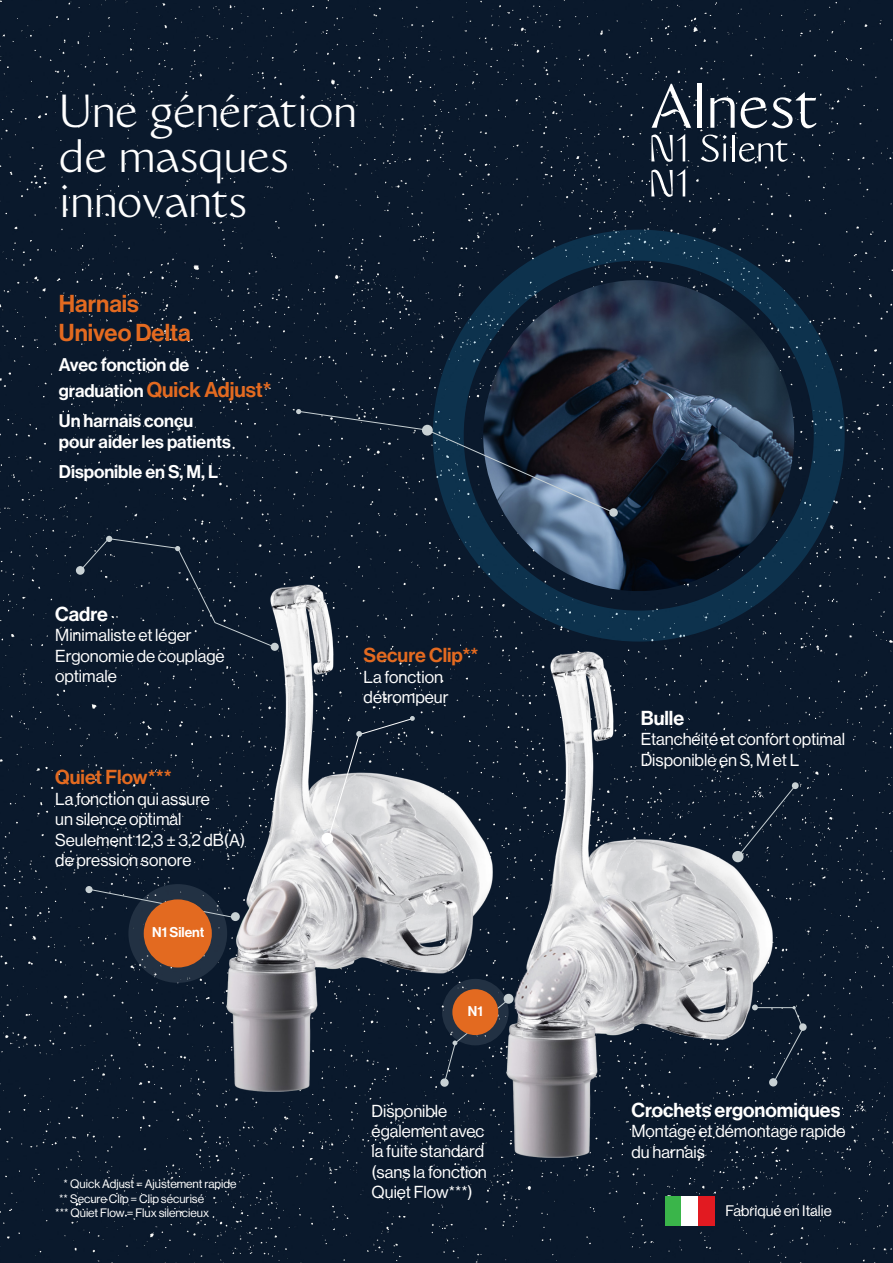
<style>
.page{position:relative;width:893px;height:1263px;background:#0a192c}
.page>*{position:absolute;margin:0;border:0;box-sizing:border-box;transform-origin:0 0}
.t1{font:42.15px/45px "WT Monarch Nova";letter-spacing:-.005em;color:#fff}
.t2{font:24px/28.8px "N Haas Grotesk DS Std 65 Md";color:#e36a20}
.t3{font:21px "N Haas Grotesk DS Std 65 Md";color:#e36a20}
.t4{font:19.8px "N Haas Grotesk DS Std 65 Md";color:#fff}
.t5{font:19.8px "N Haas Grotesk DS Std 65 Md";color:#e36a20}
.t6{font:18px/21.6px "N Haas Grotesk DS Std 65 Md";color:#fff}
.t7{font:16.95px/20.4px "N Haas Grotesk DS Std 55 Rg";color:#fff}
.t8{font:15px "N Haas Grotesk DS Std 55 Rg";color:#fff}
.t9{font:13.95px "N Haas Grotesk DS Std 65 Md";color:#fff}
.t10{font:12px "N Haas Grotesk DS Std 55 Rg";color:#fff}
.s1{font-size:18px;color:#fff}
</style>
<div class="page">
<img style="left:199px;top:565px;width:328px;height:550px">
<div style="left:433px;top:230px;width:412px;height:411px;border:31px solid #1d99d6;border-radius:50%"></div>
<img style="left:483px;top:280px;width:311px;height:311px;border-radius:154px">
<div style="left:271px;top:643px;width:8px;height:8px;background:#c8d1d4;border-radius:50%"></div>
<div style="left:76px;top:566px;width:9px;height:9px;background:#c8d1d4;border-radius:50%"></div>
<div style="left:79px;top:536px;width:197px;height:112px;background:#0a192c"></div>
<div style="left:609px;top:508px;width:9px;height:9px;background:#c8d1d4;border-radius:50%"></div>
<svg style="left:296px;top:409px;width:318px;height:104px;background:#1d2c3e"></svg>
<svg style="left:652px;top:84px;width:39px;height:44px"></svg>
<hr style="left:697px;top:83px;width:4px;height:45px;background:#fff">
<svg style="left:710px;top:97px;width:25px;height:31px"></svg>
<svg style="left:741px;top:92px;width:75px;height:36px"></svg>
<svg style="left:651px;top:134px;width:34px;height:28px"></svg>
<svg style="left:701px;top:135px;width:26px;height:27px"></svg>
<hr style="left:732px;top:135px;width:3px;height:26px;background:#fff">
<svg style="left:739px;top:140px;width:49px;height:22px"></svg>
<svg style="left:651px;top:169px;width:34px;height:28px"></svg>
<img style="left:479px;top:632px;width:328px;height:550px">
<div style="left:799px;top:1023px;width:8px;height:8px;background:#c8d1d4;border-radius:50%"></div>
<div style="left:769px;top:1078px;width:8px;height:8px;background:#c8d1d4;border-radius:50%"></div>
<svg style="left:752px;top:1004px;width:51px;height:80px;background:#142335"></svg>
<svg style="left:327px;top:716px;width:88px;height:127px;background:#79808a"></svg>
<div style="left:321px;top:833px;width:12px;height:11px;background:#fff;border-radius:50%"></div>
<div style="left:440px;top:1078px;width:9px;height:9px;background:#c8d1d4;border-radius:50%"></div>
<div style="left:732px;top:851px;width:11px;height:11px;background:#c8d1d4;border-radius:50%"></div>
<svg style="left:504px;top:994px;width:10px;height:10px"></svg>
<svg style="left:737px;top:785px;width:59px;height:72px;background:#122133"></svg>
<div style="left:792px;top:782px;width:7px;height:7px;background:#c8d1d4;border-radius:50%"></div>
<svg style="left:444px;top:998px;width:66px;height:85px;background:#192739"></svg>
<svg style="left:88px;top:888px;width:148px;height:30px;background:#101f31"></svg>
<div style="left:231px;top:912px;width:9px;height:9px;background:#c8d1d4;border-radius:50%"></div>
<div style="left:85px;top:886px;width:8px;height:7px;background:#c8d1d4;border-radius:50%"></div>
<div style="left:665px;top:1196px;width:17px;height:30px;background:#3ab54a"></div>
<div style="left:682px;top:1196px;width:16px;height:30px;background:#fff"></div>
<div style="left:698px;top:1196px;width:17px;height:30px;background:#e21a21"></div>
<svg style="left:128px;top:884px;width:99px;height:99px;background:#263344"></svg>
<div style="left:144px;top:899px;width:68px;height:68px;background:#e36a20;border-radius:50%"></div>
<svg style="left:442px;top:979px;width:67px;height:66px;background:#273546"></svg>
<div style="left:452px;top:989px;width:46px;height:46px;background:#e36a20;border-radius:50%"></div>
<p class="t1" style="left:59px;top:90px;width:299px">Une génération de masques innovants</p>
<p class="t2" style="left:59px;top:290px;width:133px">Harnais<br>Univeo Delta</p>
<p class="t6" style="left:59px;top:354px;width:132px">Avec fonction de</p>
<p class="t3" style="left:59px;top:377px;width:214px"><span class="s1">graduation</span> Quick Adjust*</p>
<p class="t6" style="left:59px;top:410px;width:173px">Un harnais conçu pour aider les patients</p>
<p class="t6" style="left:59px;top:461px;width:161px">Disponible en S, M, L</p>
<p class="t4" style="left:55px;top:602px;width:54px">Cadre</p>
<p class="t7" style="left:55px;top:625px;width:138px">Minimaliste et léger</p>
<p class="t7" style="left:55px;top:646px;width:171px">Ergonomie de couplage optimale</p>
<p class="t5" style="left:55px;top:766px;width:118px">Quiet Flow***</p>
<p class="t7" style="left:55px;top:789px;width:156px">La fonction qui assure un silence optimal</p>
<p class="t7" style="left:55px;top:829px;width:191px">Seulement 12,3 ± 3,2 dB(A) de pression sonore</p>
<p class="t9" style="left:152px;top:924px;width:54px">N1 Silent</p>
<p class="t10" style="left:64px;top:1177px;width:174px">* Quick Adjust = Ajustement rapide</p>
<p class="t10" style="left:59px;top:1191px;width:147px">** Secure Clip = Clip sécurisé</p>
<p class="t10" style="left:55px;top:1206px;width:155px">*** Quiet Flow = Flux silencieux</p>
<p class="t5" style="left:364px;top:644px;width:116px">Secure Clip**</p>
<p class="t7" style="left:364px;top:667px;width:81px">La fonction</p>
<p class="t7" style="left:364px;top:687px;width:86px">détrompeur</p>
<p class="t9" style="left:468px;top:1003px;width:16px">N1</p>
<p class="t7" style="left:372px;top:1101px;width:117px">Disponible également avec la fuite standard (sans la fonction<br>Quiet Flow***)</p>
<p class="t4" style="left:641px;top:706px;width:45px">Bulle</p>
<p class="t7" style="left:641px;top:729px;width:206px">Etanchéité et confort optimal</p>
<p class="t7" style="left:641px;top:750px;width:160px">Disponible en S, M et L</p>
<p class="t4" style="left:631px;top:1098px;width:210px">Crochets ergonomiques</p>
<p class="t7" style="left:631px;top:1121px;width:216px">Montage et démontage rapide du harnais</p>
<p class="t8" style="left:726px;top:1202px;width:108px">Fabriqué en Italie</p>
</div>
